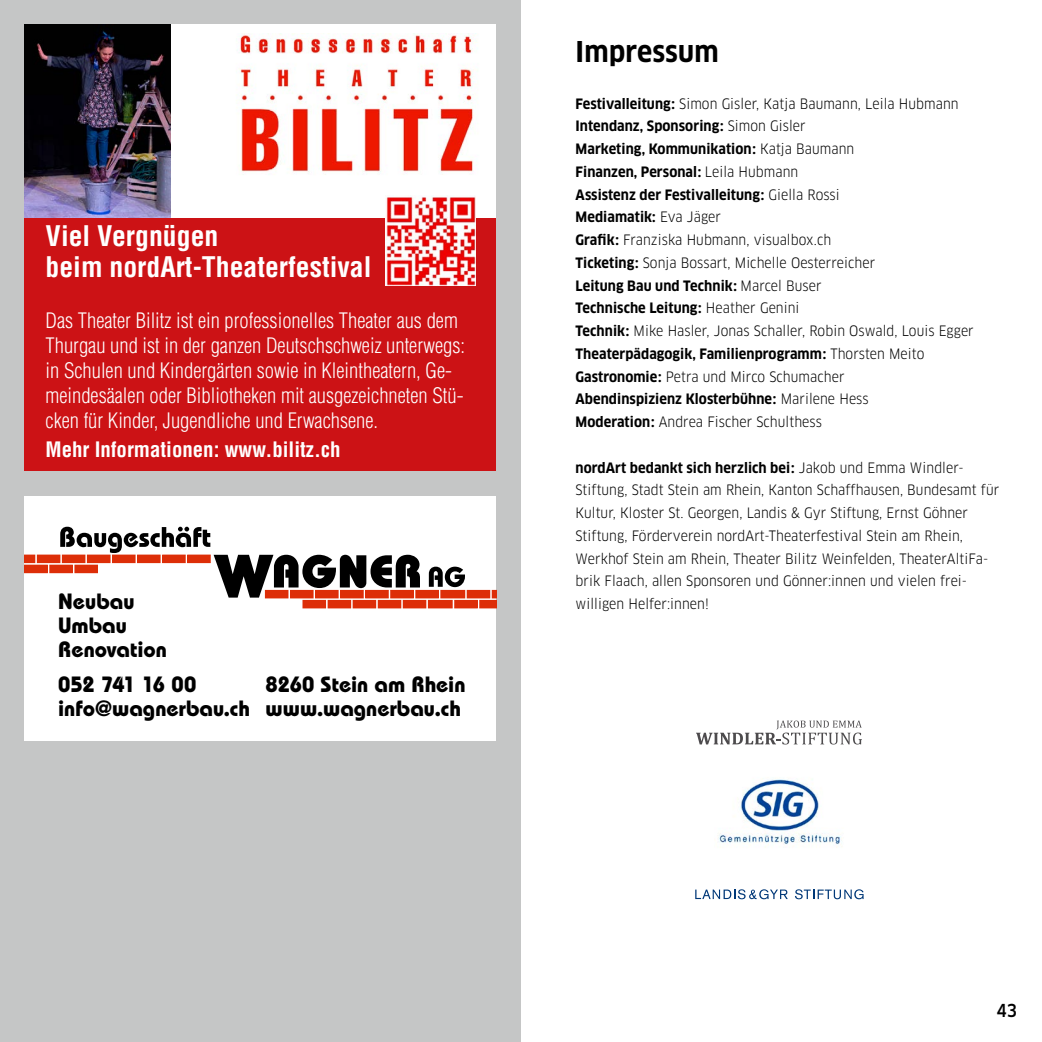
<style>
.page{position:relative;width:1042px;height:1042px;background:#fff}
.page>*{position:absolute;margin:0;border:0;box-sizing:border-box;transform-origin:0 0}
.t1{font:700 28px "Clan OT Narr";letter-spacing:.01em;color:#000}
.t2{font:700 condensed 27.65px/31.2px "Helvetica LT Std";color:#fff}
.t3{font:700 22.05px/23.8px "Bauhaus";color:#000}
.t4{font:300 condensed 20.82px/25px "Helvetica LT Std";color:#fff}
.t5{font:700 condensed 20.82px "Helvetica LT Std";color:#fff}
.t6{font:500 17.5px "Clan OT Narr";color:#000}
.t7{font:14px/22.8px "Clan OT Narr";letter-spacing:.005em;color:#000}
.s1{font-weight:700}
</style>
<div class="page">
<div style="left:0;top:0;width:521px;height:1042px;background:#c5c6c6"></div>
<svg style="left:695px;top:889px;width:93px;height:10px"></svg>
<svg style="left:795px;top:889px;width:68px;height:10px"></svg>
<img style="left:719px;top:779px;width:123px;height:69px">
<svg style="left:696px;top:720px;width:166px;height:24px"></svg>
<div style="left:25px;top:25px;width:471px;height:446px;background:#fff"></div>
<img style="left:25px;top:25px;width:145px;height:193px">
<div style="left:25px;top:218px;width:471px;height:253px;background:#cc1215"></div>
<img style="left:237px;top:34px;width:237px;height:141px">
<img style="left:386px;top:195px;width:90px;height:90px">
<div style="left:25px;top:496px;width:471px;height:244px;background:#fff"></div>
<svg style="left:429px;top:567px;width:36px;height:20px"></svg>
<div style="left:50px;top:565px;width:22px;height:8px;background:#dd2e08"></div>
<div style="left:49px;top:565px;width:24px;height:8px;border:1px solid #dd2e08"></div>
<svg style="left:25px;top:555px;width:23px;height:18px"></svg>
<div style="left:37px;top:555px;width:23px;height:7px;background:#dd2e08"></div>
<div style="left:37px;top:555px;width:23px;height:8px;border:1px solid #dd2e08"></div>
<svg style="left:60px;top:527px;width:360px;height:70px"></svg>
<div style="left:378px;top:600px;width:23px;height:8px;background:#dd2e08"></div>
<div style="left:353px;top:600px;width:23px;height:8px;background:#dd2e08"></div>
<div style="left:303px;top:600px;width:22px;height:8px;background:#dd2e08"></div>
<div style="left:302px;top:600px;width:24px;height:8px;border:1px solid #dd2e08"></div>
<div style="left:340px;top:590px;width:23px;height:8px;background:#dd2e08"></div>
<div style="left:366px;top:590px;width:22px;height:8px;background:#dd2e08"></div>
<div style="left:365px;top:590px;width:24px;height:8px;border:1px solid #dd2e08"></div>
<div style="left:391px;top:590px;width:22px;height:8px;background:#dd2e08"></div>
<div style="left:390px;top:590px;width:24px;height:8px;border:1px solid #dd2e08"></div>
<div style="left:416px;top:590px;width:22px;height:8px;background:#dd2e08"></div>
<div style="left:415px;top:590px;width:24px;height:8px;border:1px solid #dd2e08"></div>
<div style="left:441px;top:590px;width:24px;height:8px;background:#dd2e08"></div>
<div style="left:315px;top:590px;width:23px;height:8px;background:#dd2e08"></div>
<div style="left:290px;top:590px;width:23px;height:8px;background:#dd2e08"></div>
<div style="left:265px;top:590px;width:23px;height:8px;background:#dd2e08"></div>
<div style="left:328px;top:600px;width:23px;height:8px;background:#dd2e08"></div>
<div style="left:403px;top:600px;width:23px;height:8px;background:#dd2e08"></div>
<div style="left:428px;top:600px;width:24px;height:8px;background:#dd2e08"></div>
<div style="left:455px;top:600px;width:22px;height:8px;background:#dd2e08"></div>
<div style="left:454px;top:600px;width:24px;height:8px;border:1px solid #dd2e08"></div>
<div style="left:467px;top:590px;width:23px;height:8px;background:#dd2e08"></div>
<svg style="left:479px;top:590px;width:17px;height:18px"></svg>
<h2 class="t2" style="left:46px;top:220px;width:327px">Viel Vergnügen<br>beim nordArt-Theaterfestival</h2>
<p class="t4" style="left:46px;top:308px;width:421px">Das Theater Bilitz ist ein professionelles Theater aus dem Thurgau und ist in der ganzen Deutschschweiz unterwegs: in Schulen und Kindergärten sowie in Kleintheatern, Ge&shy;meindesäalen oder Bibliotheken mit ausgezeichneten Stü&shy;cken für Kinder, Jugendliche und Erwachsene.</p>
<h3 class="t5" style="left:46px;top:436px;width:296px">Mehr Informationen: www.bilitz.ch</h3>
<h3 class="t3" style="left:58px;top:589px;width:110px">Neubau<br>Umbau<br>Renovation</h3>
<h3 class="t3" style="left:58px;top:672px;width:193px">052 741 16 00 info@wagnerbau.ch</h3>
<h3 class="t3" style="left:265px;top:672px;width:201px">8260 Stein am Rhein www.wagnerbau.ch</h3>
<h1 class="t1" style="left:575px;top:36px;width:145px">Impressum</h1>
<p class="t7" style="left:575px;top:92px;width:400px"><span class="s1">Festivalleitung:</span> Simon Gisler, Katja Baumann, Leila Hubmann <span class="s1">Intendanz, Sponsoring:</span> Simon Gisler<br><span class="s1">Marketing, Kommunikation:</span> Katja Baumann<br><span class="s1">Finanzen, Personal:</span> Leila Hubmann<br><span class="s1">Assistenz der Festivalleitung:</span> Giella Rossi<br><span class="s1">Mediamatik:</span> Eva Jäger<br><span class="s1">Grafik:</span> Franziska Hubmann, visualbox.ch<br><span class="s1">Ticketing:</span> Sonja Bossart, Michelle Oesterreicher<br><span class="s1">Leitung Bau und Technik:</span> Marcel Buser<br><span class="s1">Technische Leitung:</span> Heather Genini<br><span class="s1">Technik:</span> Mike Hasler, Jonas Schaller, Robin Oswald, Louis Egger <span class="s1">Theaterpädagogik, Familienprogramm:</span> Thorsten Meito <span class="s1">Gastronomie:</span> Petra und Mirco Schumacher<br><span class="s1">Abendinspizienz Klosterbühne:</span> Marilene Hess<br><span class="s1">Moderation:</span> Andrea Fischer Schulthess</p>
<p class="t7" style="left:575px;top:456px;width:425px"><span class="s1">nordArt bedankt sich herzlich bei:</span> Jakob und Emma Windler-Stiftung, Stadt Stein am Rhein, Kanton Schaffhausen, Bundesamt für Kultur, Kloster St. Georgen, Landis &amp; Gyr Stiftung, Ernst Göhner Stiftung, Förderverein nordArt-Theaterfestival Stein am Rhein, Werkhof Stein am Rhein, Theater Bilitz Weinfelden, TheaterAltiFa&shy;brik Flaach, allen Sponsoren und Gönner:innen und vielen frei&shy;willigen Helfer:innen!</p>
<p class="t6" style="left:996px;top:1000px;width:22px">43</p>
</div>
